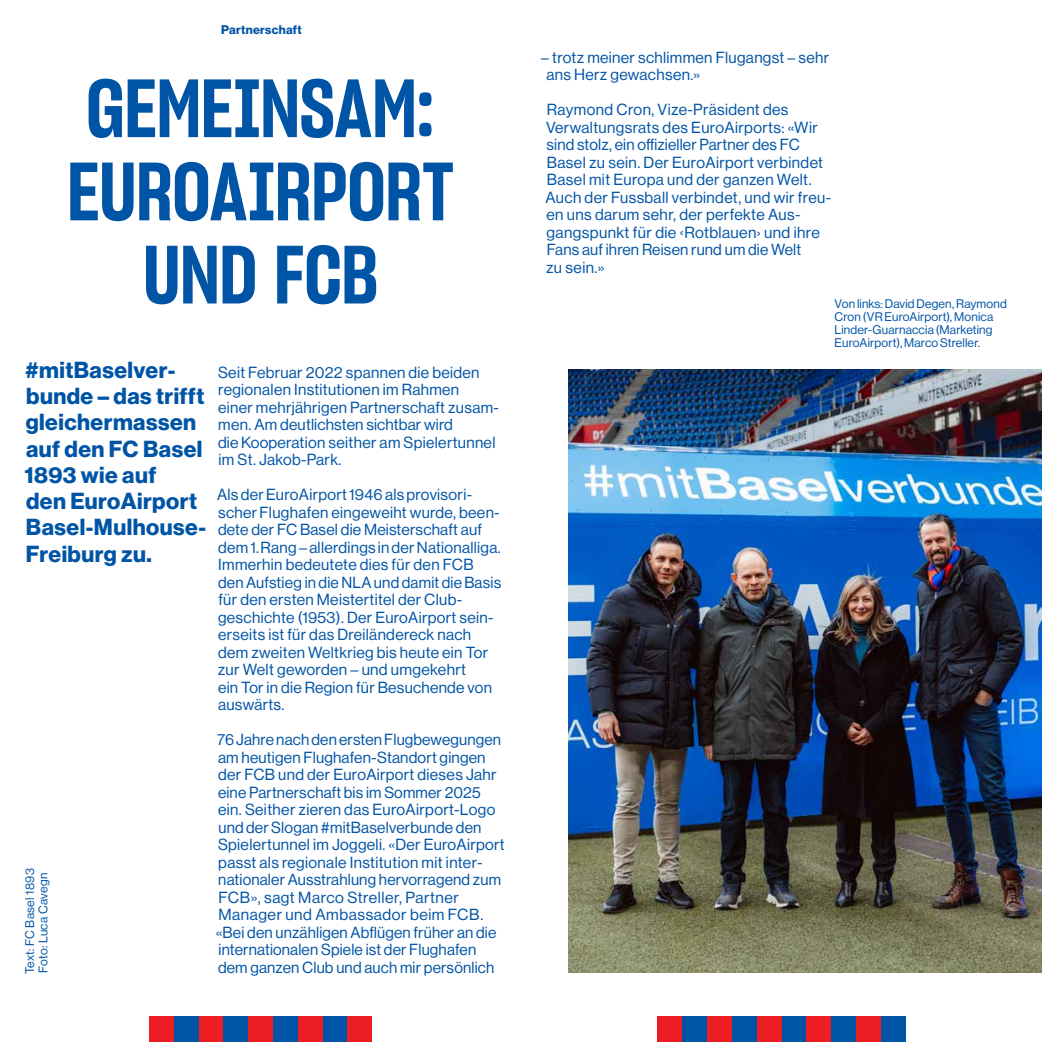
<style>
.page{position:relative;width:1042px;height:1042px;background:#fff}
.page>*{position:absolute;margin:0;border:0;box-sizing:border-box;transform-origin:0 0}
.t1{font:80.5px/83.1px "Sharp Grotesk Sm Bold 15";letter-spacing:-.015em;color:#0054a6;text-align:center}
.t2{font:22.75px/26.2px "N Haas Grotesk DS Std 75 Bd";letter-spacing:.02em;color:#0054a6}
.t3{font:15.75px/17.5px "N Haas Grotesk DS Std 55 Rg";letter-spacing:.02em;color:#0054a6}
.t4{font:12.25px/13.1px "N Haas Grotesk DS Std 55 Rg";letter-spacing:.015em;color:#0054a6}
.t5{font:12.25px "N Haas Grotesk DS Std 75 Bd";letter-spacing:.025em;color:#0054a6}
</style>
<div class="page">
<img style="left:569px;top:370px;width:473px;height:603px">
<div style="left:223px;top:1016px;width:25px;height:26px;background:#0054a6"></div>
<div style="left:198px;top:1016px;width:25px;height:26px;background:#ed1d24"></div>
<div style="left:174px;top:1016px;width:24px;height:26px;background:#0054a6"></div>
<div style="left:149px;top:1016px;width:25px;height:26px;background:#ed1d24"></div>
<div style="left:273px;top:1016px;width:25px;height:26px;background:#0054a6"></div>
<div style="left:248px;top:1016px;width:25px;height:26px;background:#ed1d24"></div>
<div style="left:322px;top:1016px;width:25px;height:26px;background:#0054a6"></div>
<div style="left:298px;top:1016px;width:24px;height:26px;background:#ed1d24"></div>
<div style="left:347px;top:1016px;width:25px;height:26px;background:#ed1d24"></div>
<div style="left:682px;top:1016px;width:25px;height:26px;background:#0054a6"></div>
<div style="left:657px;top:1016px;width:25px;height:26px;background:#ed1d24"></div>
<div style="left:781px;top:1016px;width:25px;height:26px;background:#0054a6"></div>
<div style="left:756px;top:1016px;width:25px;height:26px;background:#ed1d24"></div>
<div style="left:831px;top:1016px;width:25px;height:26px;background:#0054a6"></div>
<div style="left:806px;top:1016px;width:25px;height:26px;background:#ed1d24"></div>
<div style="left:732px;top:1016px;width:24px;height:26px;background:#0054a6"></div>
<div style="left:707px;top:1016px;width:25px;height:26px;background:#ed1d24"></div>
<div style="left:881px;top:1016px;width:24px;height:26px;background:#0054a6"></div>
<div style="left:856px;top:1016px;width:25px;height:26px;background:#ed1d24"></div>
<p class="t5" style="left:221px;top:23px;width:82px">Partnerschaft</p>
<h1 class="t1" style="left:67px;top:65px;width:389px">GEMEINSAM:<br>EUROAIRPORT<br>UND FCB</h1>
<h2 class="t2" style="left:24px;top:357px;width:183px">#mitBaselver&shy;bunde – das trifft gleichermassen auf den FC Basel<br>1893 wie auf<br>den EuroAirport<br>Basel-Mulhouse-<br>Freiburg zu.</h2>
<p class="t3" style="left:218px;top:364px;width:282px">Seit Februar 2022 spannen die beiden regionalen Institutionen im Rahmen<br>einer mehrjährigen Partnerschaft zusam&shy;men. Am deutlichsten sichtbar wird<br>die Kooperation seither am Spielertunnel im St. Jakob-Park.</p>
<p class="t3" style="left:217px;top:486px;width:286px">Als der EuroAirport 1946 als provisori&shy;scher Flughafen eingeweiht wurde, been&shy;dete der FC Basel die Meisterschaft auf dem 1. Rang – allerdings in der Nationalliga.<br>Immerhin bedeutete dies für den FCB den Aufstieg in die NLA und damit die Basis für den ersten Meistertitel der Club&shy;geschichte (1953). Der EuroAirport sein&shy;erseits ist für das Dreiländereck nach dem zweiten Weltkrieg bis heute ein Tor zur Welt geworden – und umgekehrt<br>ein Tor in die Region für Besuchende von auswärts.</p>
<p class="t3" style="left:216px;top:731px;width:290px">76 Jahre nach den ersten Flugbewegungen am heutigen Flughafen-Standort gingen der FCB und der EuroAirport dieses Jahr eine Partnerschaft bis im Sommer 2025 ein. Seither zieren das EuroAirport-Logo und der Slogan #mitBaselverbunde den Spielertunnel im Joggeli. «Der EuroAirport passt als regionale Institution mit inter&shy;nationaler Ausstrahlung hervorragend zum FCB», sagt Marco Streller, Partner Manager und Ambassador beim FCB. «Bei den unzähligen Abflügen früher an die internationalen Spiele ist der Flughafen dem ganzen Club und auch mir persönlich</p>
<p class="t4" style="left:24px;top:974px;width:107px;rotate:-90deg">Text: FC Basel 1893<br>Foto: Luca Cavegn</p>
<p class="t3" style="left:546px;top:49px;width:284px;text-indent:-5px">– trotz meiner schlimmen Flugangst – sehr ans Herz gewachsen.»</p>
<p class="t3" style="left:545px;top:101px;width:287px">Raymond Cron, Vize-Präsident des Verwaltungsrats des EuroAirports: «Wir sind stolz, ein offizieller Partner des FC Basel zu sein. Der EuroAirport verbindet Basel mit Europa und der ganzen Welt.<br>Auch der Fussball verbindet, und wir freu&shy;en uns darum sehr, der perfekte Aus&shy;gangspunkt für die ‹Rotblauen› und ihre Fans auf ihren Reisen rund um die Welt<br>zu sein.»</p>
<p class="t4" style="left:834px;top:297px;width:174px">Von links: David Degen, Raymond<br>Cron (VR EuroAirport), Monica<br>Linder-Guarnaccia (Marketing<br>EuroAirport), Marco Streller.</p>
</div>
